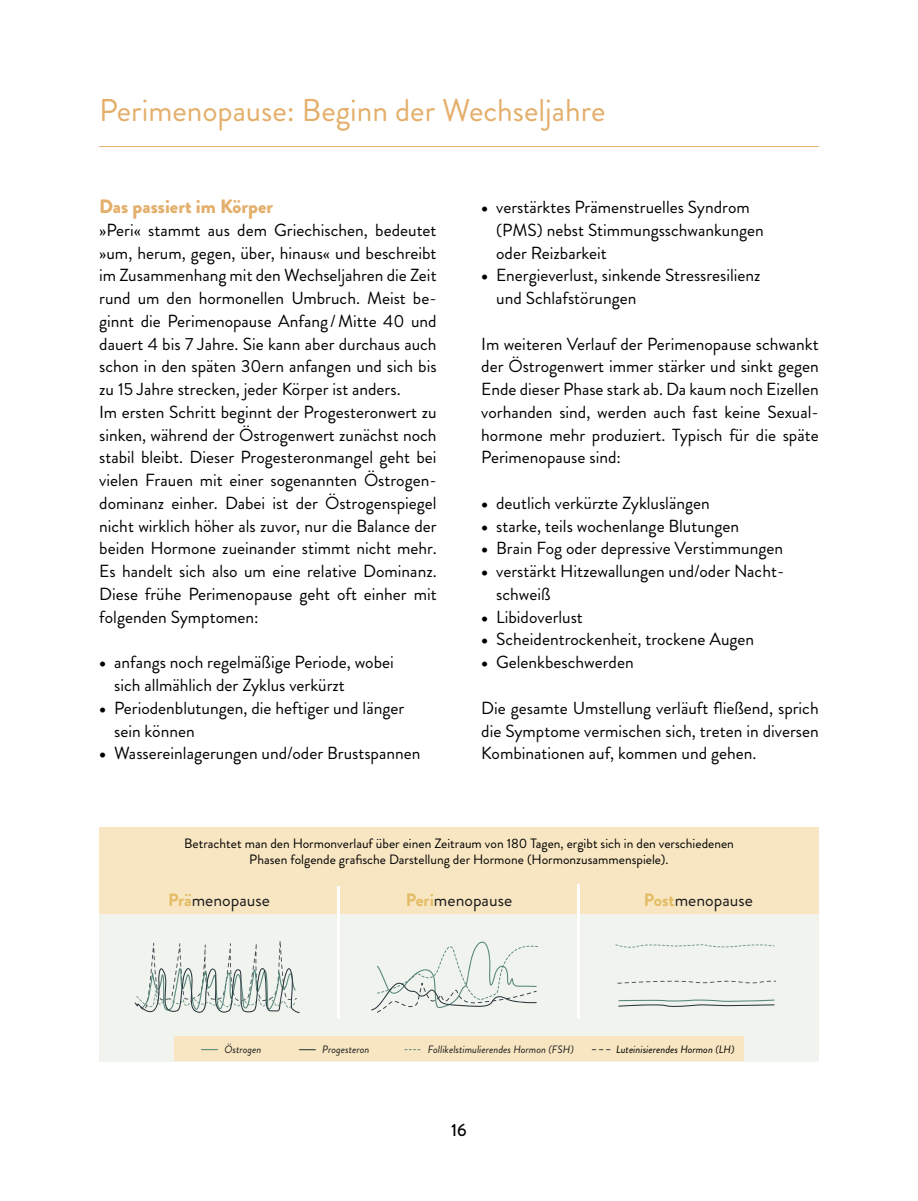
<style>
.page{position:relative;width:918px;height:1201px;background:#fff}
.page>*{position:absolute;margin:0;border:0;box-sizing:border-box;transform-origin:0 0}
.t1{font:31.5px "Brandon Grotesque";color:#e4af6b}
.t2{font:900 19.25px "Brandon Grotesque";color:#e4af6b}
.t3{font:17.85px "Brandon Grotesque";color:#1a1a1b}
.t4{font:17.5px/22.8px "Brandon Grotesque";color:#000}
.t5{font:500 17.5px "Brandon Grotesque";color:#000}
.t6{font:13.47px/16.3px "Brandon Grotesque";color:#000;text-align:center}
.t7{font:italic 10.67px "Brandon Grotesque";color:#1a1a1b}
.t8{font:italic 10.67px "Brandon Grotesque";color:#000}
.s1{font-weight:900}
.s2{font-weight:700;color:#e3bb62}
</style>
<div class="page">
<div style="left:99px;top:827px;width:720px;height:234px;background:#f7e6c1"></div>
<div style="left:99px;top:909px;width:720px;height:152px;background:#f1f4ee"></div>
<div style="left:99px;top:889px;width:720px;height:24px;background:#f7e6c1"></div>
<div style="left:174px;top:1036px;width:569px;height:25px;background:#f7e6c1"></div>
<hr style="left:337px;top:886px;width:3px;height:132px;background:#fff">
<hr style="left:577px;top:884px;width:3px;height:134px;background:#fff">
<svg style="left:618px;top:999px;width:156px;height:8px"></svg>
<svg style="left:615px;top:944px;width:159px;height:3px"></svg>
<svg style="left:617px;top:980px;width:159px;height:3px"></svg>
<svg style="left:135px;top:941px;width:165px;height:72px"></svg>
<svg style="left:371px;top:941px;width:167px;height:71px"></svg>
<svg style="left:299px;top:1049px;width:17px;height:1px"></svg>
<svg style="left:404px;top:1049px;width:16px;height:1px"></svg>
<svg style="left:201px;top:1049px;width:17px;height:1px"></svg>
<svg style="left:592px;top:1049px;width:18px;height:1px"></svg>
<hr style="left:99px;top:146px;width:720px;height:1px;background:#e4af6b">
<h1 class="t1" style="left:99px;top:93px;width:508px">Perimenopause: Beginn der Wechseljahre</h1>
<p class="t2" style="left:99px;top:199px;width:175px">Das passiert im Körper</p>
<p class="t4" style="left:99px;top:219px;width:339px">»Peri« stammt aus dem Griechischen, bedeutet »um, herum‚ gegen, über, hinaus« und beschreibt im Zusammenhang mit den Wechseljahren die Zeit rund um den hormonellen Umbruch. Meist be&shy;ginnt die Perimenopause Anfang / Mitte 40 und dauert 4 bis 7 Jahre. Sie kann aber durchaus auch schon in den späten 30ern anfangen und sich bis zu 15 Jahre strecken, jeder Körper ist anders.<br>Im ersten Schritt beginnt der Progesteronwert zu sinken, während der Östrogenwert zunächst noch stabil bleibt. Dieser Progesteronmangel geht bei vielen Frauen mit einer sogenannten Östrogen&shy;dominanz einher. Dabei ist der Östrogenspiegel nicht wirklich höher als zuvor, nur die Balance der beiden Hormone zueinander stimmt nicht mehr.<br>Es handelt sich also um eine relative Dominanz.<br>Diese frühe Perimenopause geht oft einher mit folgenden Symptomen:</p>
<p class="t4" style="left:114px;top:652px;width:281px;text-indent:-15px"><span class="s1">•</span> anfangs noch regelmäßige Periode, wobei sich allmählich der Zyklus verkürzt</p>
<p class="t4" style="left:114px;top:697px;width:292px;text-indent:-15px"><span class="s1">•</span> Periodenblutungen, die heftiger und länger sein können</p>
<p class="t4" style="left:99px;top:743px;width:323px"><span class="s1">•</span> Wassereinlagerungen und/oder Brustspannen</p>
<p class="t4" style="left:496px;top:197px;width:269px;text-indent:-15px"><span class="s1">•</span> verstärktes Prämenstruelles Syndrom (PMS) nebst Stimmungsschwankungen oder Reizbarkeit</p>
<p class="t4" style="left:496px;top:265px;width:266px;text-indent:-15px"><span class="s1">•</span> Energieverlust, sinkende Stressresilienz und Schlafstörungen</p>
<p class="t4" style="left:481px;top:333px;width:339px;text-align:justify">Im weiteren Verlauf der Perimenopause schwankt der Östrogenwert immer stärker und sinkt gegen Ende dieser Phase stark ab. Da kaum noch Eizellen vorhanden sind, werden auch fast keine Sexual&shy;hormone mehr produziert. Typisch für die späte Perimenopause sind:</p>
<p class="t4" style="left:481px;top:492px;width:230px"><span class="s1">•</span> deutlich verkürzte Zykluslängen</p>
<p class="t4" style="left:481px;top:515px;width:259px"><span class="s1">•</span> starke, teils wochenlange Blutungen</p>
<p class="t4" style="left:481px;top:538px;width:303px"><span class="s1">•</span> Brain Fog oder depressive Verstimmungen</p>
<p class="t4" style="left:496px;top:561px;width:289px;text-indent:-15px"><span class="s1">•</span> verstärkt Hitzewallungen und/oder Nacht&shy;schweiß</p>
<p class="t4" style="left:481px;top:606px;width:103px"><span class="s1">•</span> Libidoverlust</p>
<p class="t4" style="left:481px;top:629px;width:274px"><span class="s1">•</span> Scheidentrockenheit, trockene Augen</p>
<p class="t4" style="left:481px;top:652px;width:154px"><span class="s1">•</span> Gelenkbeschwerden</p>
<p class="t4" style="left:481px;top:697px;width:339px;text-align:justify">Die gesamte Umstellung verläuft fließend, sprich die Symptome vermischen sich, treten in diversen Kombinationen auf, kommen und gehen.</p>
<p class="t6" style="left:184px;top:837px;width:551px">Betrachtet man den Hormonverlauf über einen Zeitraum von 180 Tagen, ergibt sich in den verschiedenen<br>Phasen folgende grafische Darstellung der Hormone (Hormonzusammenspiele).</p>
<p class="t3" style="left:168px;top:893px;width:103px"><span class="s2">Prä</span>menopause</p>
<p class="t3" style="left:406px;top:893px;width:108px"><span class="s2">Peri</span>menopause</p>
<p class="t3" style="left:644px;top:893px;width:111px"><span class="s2">Post</span>menopause</p>
<p class="t7" style="left:224px;top:1043px;width:39px">Östrogen</p>
<p class="t7" style="left:322px;top:1043px;width:49px">Progesteron</p>
<p class="t7" style="left:428px;top:1043px;width:148px">Follikelstimulierendes Hormon (FSH)</p>
<p class="t8" style="left:616px;top:1043px;width:120px">Luteinisierendes Hormon (LH)</p>
<p class="t5" style="left:451px;top:1119px;width:17px">16</p>
</div>
